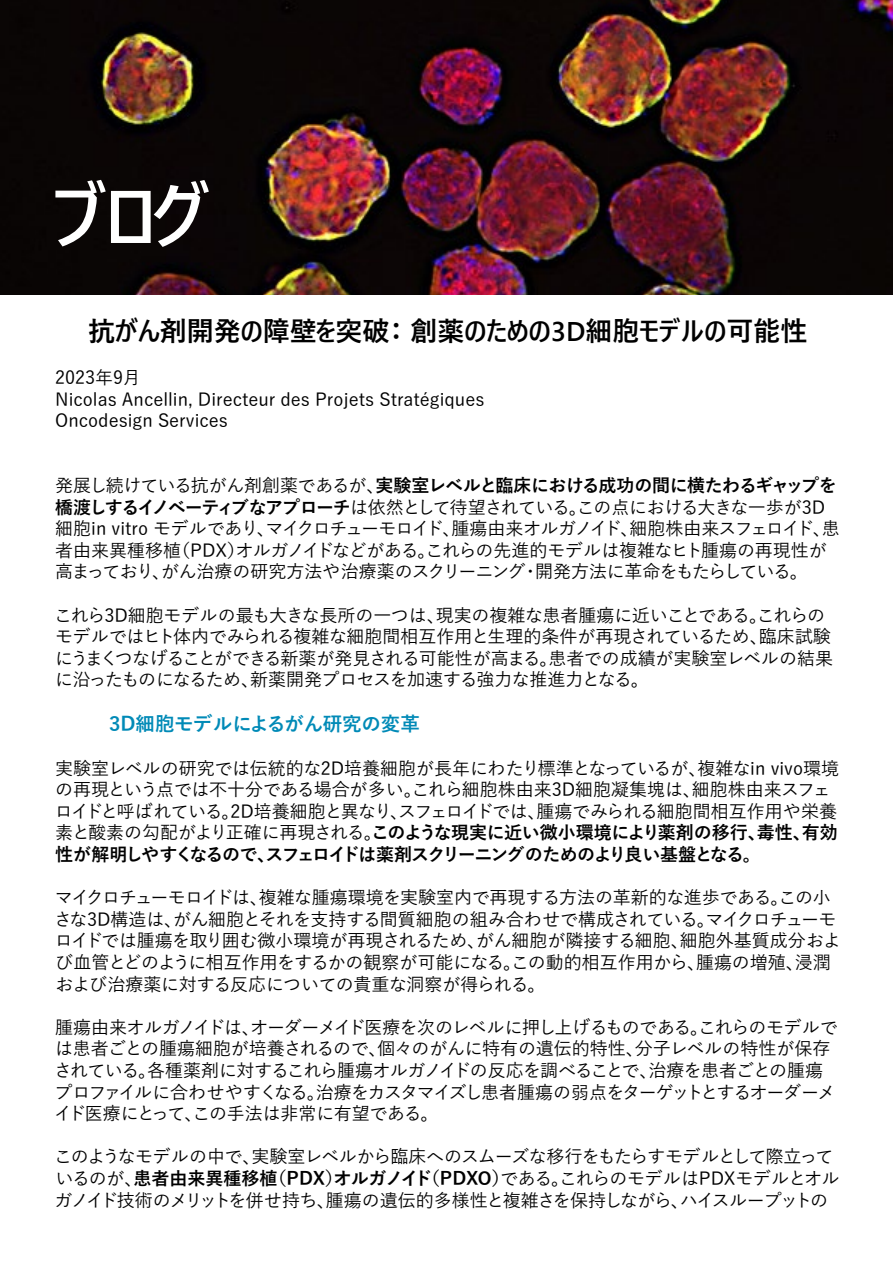
<style>
.page{position:relative;width:893px;height:1263px;background:#fff}
.page>*{position:absolute;margin:0;border:0;box-sizing:border-box;transform-origin:0 0}
.t1{font:700 72px "Yu Gothic UI";color:#fff}
.t2{font:700 27px "Yu Gothic UI";letter-spacing:-.005em;color:#000}
.t3{font:700 19.5px "Yu Gothic";letter-spacing:-.01em;color:#008ab7}
.t4{font:500 18px/21.6px "Yu Gothic";letter-spacing:-.02em;color:#000}
.t5{font:500 18px/21.6px "Yu Gothic";letter-spacing:-.045em;color:#000}
.t6{font:500 18px/21.6px "Yu Gothic";color:#000}
.s1{font-weight:700}
</style>
<div class="page">
<img style="left:0;top:0;width:893px;height:294px">
<h1 class="t1" style="left:51px;top:176px;width:160px">ブログ</h1>
<h2 class="t2" style="left:88px;top:316px;width:721px">抗がん剤開発の障壁を突破： 創薬のための3D細胞モデルの可能性</h2>
<p class="t6" style="left:55px;top:364px;width:431px">2023年9月<br>Nicolas Ancellin, Directeur des Projets Stratégiques<br>Oncodesign Services</p>
<p class="t4" style="left:55px;top:472px;width:786px">発展し続けている抗がん剤創薬であるが、<span class="s1">実験室レベルと臨床における成功の間に横たわるギャップを橋渡しするイノベーティブなアプローチ</span>は依然として待望されている。この点における大きな一歩が3D細胞in vitro モデルであり、マイクロチューモロイド、腫瘍由来オルガノイド、細胞株由来スフェロイド、患者由来異種移植（PDX）オルガノイドなどがある。これらの先進的モデルは複雑なヒト腫瘍の再現性が高まっており、がん治療の研究方法や治療薬のスクリーニング・開発方法に革命をもたらしている。</p>
<p class="t4" style="left:54px;top:602px;width:780px">これら3D細胞モデルの最も大きな長所の一つは、現実の複雑な患者腫瘍に近いことである。これらのモデルではヒト体内でみられる複雑な細胞間相互作用と生理的条件が再現されているため、臨床試験にうまくつなげることができる新薬が発見される可能性が高まる。患者での成績が実験室レベルの結果に沿ったものになるため、新薬開発プロセスを加速する強力な推進力となる。</p>
<p class="t3" style="left:109px;top:713px;width:312px">3D細胞モデルによるがん研究の変革</p>
<p class="t4" style="left:55px;top:755px;width:786px">実験室レベルの研究では伝統的な2D培養細胞が長年にわたり標準となっているが、複雑なin vivo環境の再現という点では不十分である場合が多い。これら細胞株由来3D細胞凝集塊は、細胞株由来スフェロイドと呼ばれている。2D培養細胞と異なり、スフェロイドでは、腫瘍でみられる細胞間相互作用や栄養素と酸素の勾配がより正確に再現される。<span class="s1">このような現実に近い微小環境により薬剤の移行、毒性、有効性が解明しやすくなるので、スフェロイドは薬剤スクリーニングのためのより良い基盤となる。</span></p>
<p class="t4" style="left:54px;top:884px;width:788px">マイクロチューモロイドは、複雑な腫瘍環境を実験室内で再現する方法の革新的な進歩である。この小さな3D構造は、がん細胞とそれを支持する間質細胞の組み合わせで構成されている。マイクロチューモロイドでは腫瘍を取り囲む微小環境が再現されるため、がん細胞が隣接する細胞、細胞外基質成分および血管とどのように相互作用をするかの観察が可能になる。この動的相互作用から、腫瘍の増殖、浸潤および治療薬に対する反応についての貴重な洞察が得られる。</p>
<p class="t4" style="left:54px;top:1014px;width:785px">腫瘍由来オルガノイドは、オーダーメイド医療を次のレベルに押し上げるものである。これらのモデルでは患者ごとの腫瘍細胞が培養されるので、個々のがんに特有の遺伝的特性、分子レベルの特性が保存されている。各種薬剤に対するこれら腫瘍オルガノイドの反応を調べることで、治療を患者ごとの腫瘍プロファイルに合わせやすくなる。治療をカスタマイズし患者腫瘍の弱点をターゲットとするオーダーメイド医療にとって、この手法は非常に有望である。</p>
<p class="t5" style="left:54px;top:1144px;width:787px">このようなモデルの中で、実験室レベルから臨床へのスムーズな移行をもたらすモデルとして際立っているのが、<span class="s1">患者由来異種移植（PDX）オルガノイド（PDXO）</span>である。これらのモデルはPDXモデルとオルガノイド技術のメリットを併せ持ち、腫瘍の遺伝的多様性と複雑さを保持しながら、ハイスループットの</p>
</div>
